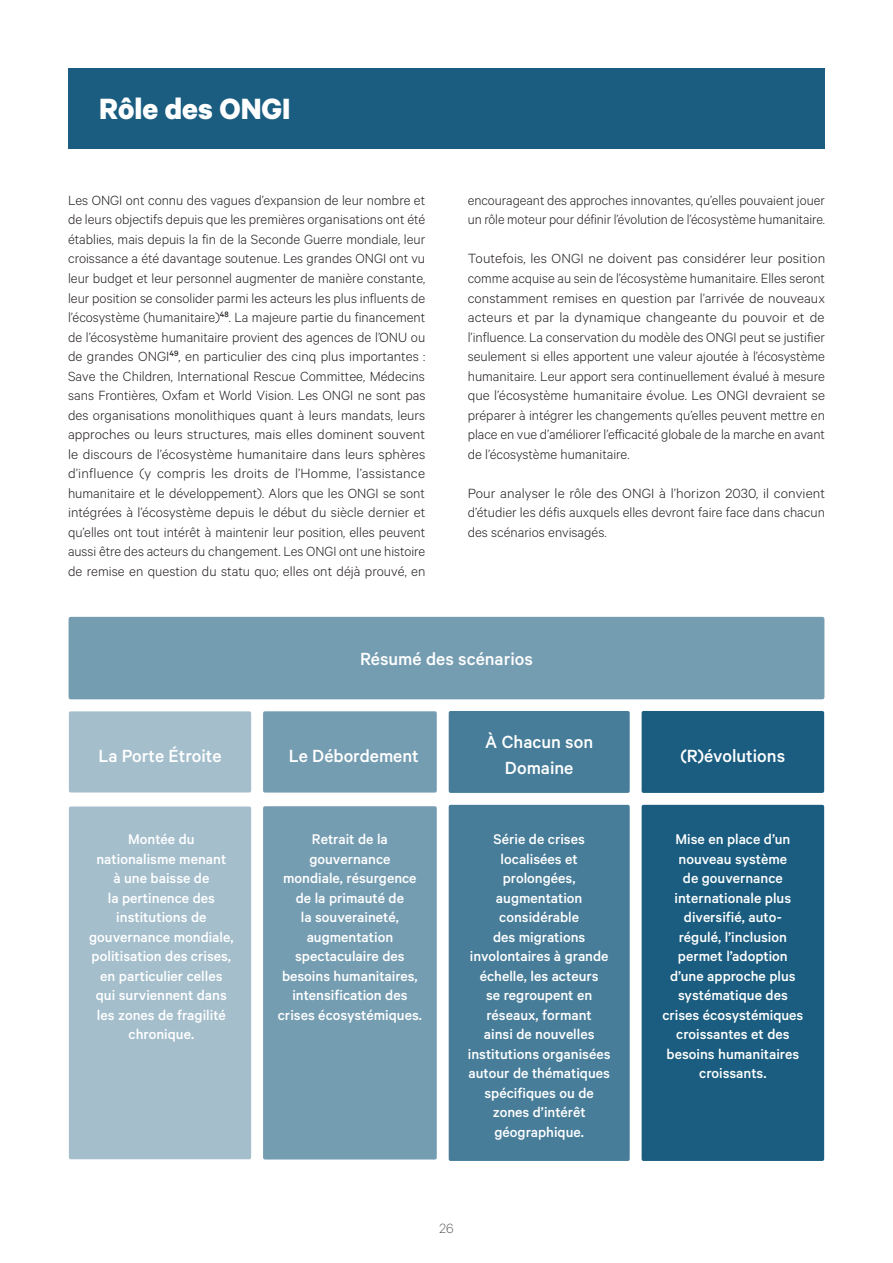
<style>
.page{position:relative;width:893px;height:1263px;background:#fff}
.page>*{position:absolute;margin:0;border:0;box-sizing:border-box;transform-origin:0 0}
.t1{font:700 33px "Calibre";color:#fff}
.t2{font:500 19.8px/25.8px "Calibre";color:#fff;text-align:center}
.t3{font:500 15.9px/19.5px "Calibre";color:#fff;text-align:center}
.t4{font:300 15px/19.5px "Calibre";color:#241f1f;text-align:justify}
.t5{font:300 15px/19.5px "Calibre";color:#241f1f;text-align:justify;scale:1.04 1}
.t6{font:100 15px "Calibre";color:#241f1f}
</style>
<div class="page">
<div style="left:69px;top:617px;width:755px;height:82px;background:#759db2"></div>
<div style="left:69px;top:711px;width:182px;height:81px;background:#a4becc"></div>
<div style="left:69px;top:806px;width:182px;height:353px;background:#a4becc"></div>
<div style="left:263px;top:711px;width:174px;height:81px;background:#759db2"></div>
<div style="left:263px;top:806px;width:174px;height:353px;background:#759db2"></div>
<div style="left:449px;top:711px;width:181px;height:82px;background:#477d99;border:3px solid #1a5d80"></div>
<div style="left:449px;top:805px;width:181px;height:356px;background:#477d99"></div>
<div style="left:642px;top:711px;width:182px;height:82px;background:#1a5d80"></div>
<div style="left:642px;top:805px;width:182px;height:356px;background:#1a5d80"></div>
<div style="left:68px;top:68px;width:757px;height:81px;background:#1a5d80"></div>
<h1 class="t1" style="left:99px;top:89px;width:193px">Rôle des ONGI</h1>
<p class="t4" style="left:68px;top:190px;width:359px">Les ONGI ont connu des vagues d’expansion de leur nombre et de leurs objectifs depuis que les premières organisations ont été établies, mais depuis la fin de la Seconde Guerre mondiale, leur croissance a été davantage soutenue. Les grandes ONGI ont vu leur budget et leur personnel augmenter de manière constante, leur position se consolider parmi les acteurs les plus influents de l’écosystème (humanitaire)<sup>48</sup>. La majeure partie du financement de l’écosystème humanitaire provient des agences de l’ONU ou de grandes ONGI<sup>49</sup>, en particulier des cinq plus importantes :<br>Save the Children, International Rescue Committee, Médecins sans Frontières, Oxfam et World Vision. Les ONGI ne sont pas des organisations monolithiques quant à leurs mandats, leurs approches ou leurs structures, mais elles dominent souvent le discours de l’écosystème humanitaire dans leurs sphères d’influence (y compris les droits de l’Homme, l’assistance humanitaire et le développement). Alors que les ONGI se sont intégrées à l’écosystème depuis le début du siècle dernier et qu’elles ont tout intérêt à maintenir leur position, elles peuvent aussi être des acteurs du changement. Les ONGI ont une histoire de remise en question du statu quo; elles ont déjà prouvé, en</p>
<p class="t4" style="left:468px;top:190px;width:359px">encourageant des approches innovantes, qu’elles pouvaient jouer un rôle moteur pour définir l’évolution de l’écosystème humanitaire.</p>
<p class="t5" style="left:468px;top:248px;width:345px">Toutefois, les ONGI ne doivent pas considérer leur position comme acquise au sein de l’écosystème humanitaire. Elles seront constamment remises en question par l’arrivée de nouveaux acteurs et par la dynamique changeante du pouvoir et de l’influence. La conservation du modèle des ONGI peut se justifier seulement si elles apportent une valeur ajoutée à l’écosystème humanitaire. Leur apport sera continuellement évalué à mesure que l’écosystème humanitaire évolue. Les ONGI devraient se préparer à intégrer les changements qu’elles peuvent mettre en place en vue d’améliorer l’efficacité globale de la marche en avant de l’écosystème humanitaire.</p>
<p class="t5" style="left:468px;top:482px;width:345px">Pour analyser le rôle des ONGI à l’horizon 2030, il convient d’étudier les défis auxquels elles devront faire face dans chacun des scénarios envisagés.</p>
<h2 class="t2" style="left:98px;top:742px;width:125px">La Porte Étroite</h2>
<h2 class="t2" style="left:360px;top:645px;width:174px">Résumé des scénarios</h2>
<h2 class="t2" style="left:485px;top:728px;width:109px">À Chacun son<br>Domaine</h2>
<h2 class="t2" style="left:289px;top:742px;width:132px">Le Débordement</h2>
<h2 class="t2" style="left:681px;top:742px;width:106px">(R)évolutions</h2>
<p class="t3" style="left:89px;top:829px;width:146px">Montée du nationalisme menant<br>à une baisse de<br>la pertinence des institutions de gouvernance mondiale, politisation des crises, en particulier celles qui surviennent dans les zones de fragilité chronique.</p>
<p class="t3" style="left:278px;top:829px;width:146px">Retrait de la gouvernance mondiale, résurgence de la primauté de<br>la souveraineté, augmentation spectaculaire des besoins humanitaires, intensification des crises écosystémiques.</p>
<p class="t3" style="left:468px;top:829px;width:144px">Série de crises localisées et prolongées, augmentation considérable<br>des migrations involontaires à grande échelle, les acteurs<br>se regroupent en réseaux, formant<br>ainsi de nouvelles institutions organisées autour de thématiques spécifiques ou de zones d’intérêt géographique.</p>
<p class="t3" style="left:662px;top:829px;width:142px">Mise en place d’un nouveau système<br>de gouvernance internationale plus diversifié, auto&shy;régulé, l’inclusion permet l’adoption d’une approche plus systématique des crises écosystémiques croissantes et des besoins humanitaires croissants.</p>
<p class="t6" style="left:440px;top:1220px;width:15px">26</p>
</div>
